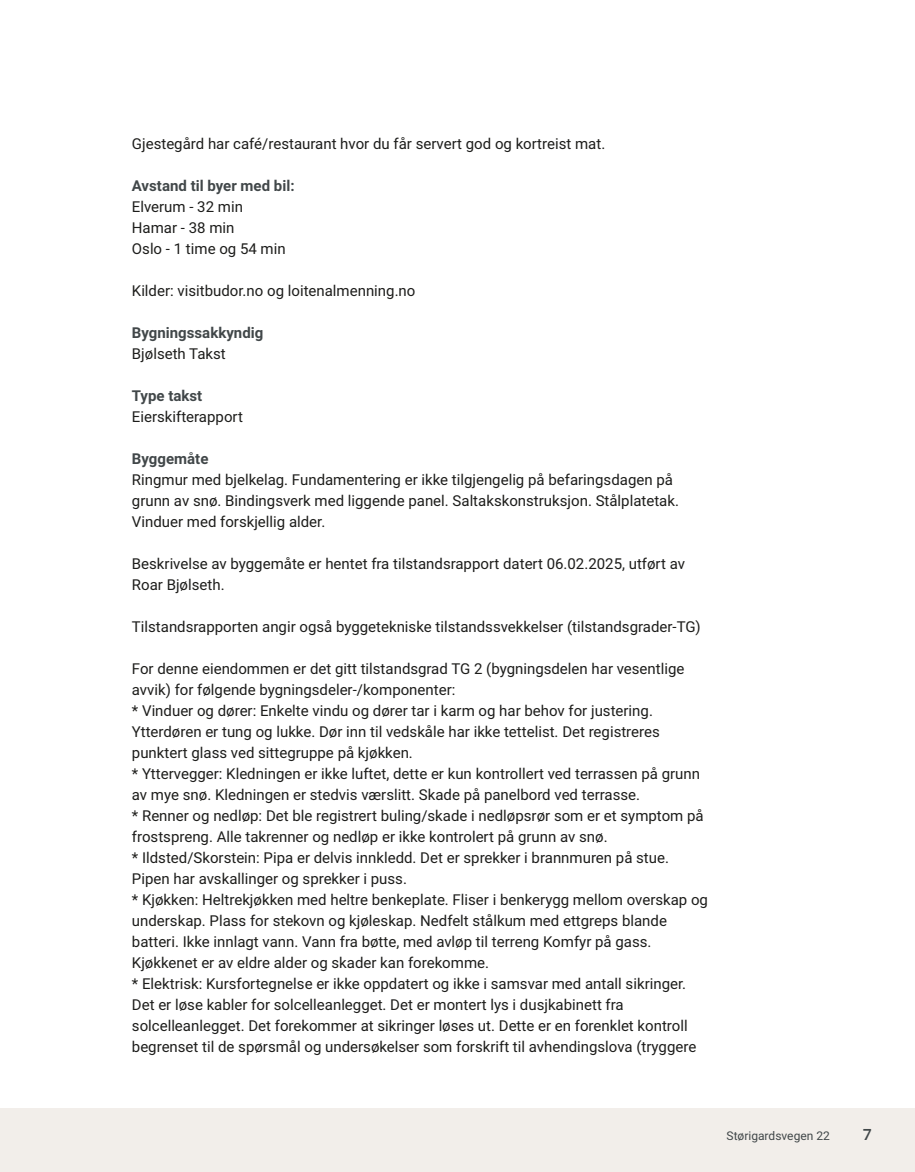
<style>
.page{position:relative;width:915px;height:1172px;background:#fff}
.page>*{position:absolute;margin:0;border:0;box-sizing:border-box;transform-origin:0 0}
.t1{font:700 18px "Arya";color:#414749}
.t2{font:15px/21px "Roboto Vitec";color:#1d1d1b}
.t3{font:700 15px "Roboto Vitec";color:#414749}
.t4{font:12px "Roboto Vitec";color:#414749}
</style>
<div class="page">
<div style="left:0;top:1108px;width:914px;height:64px;background:#f2eeea"></div>
<p class="t2" style="left:132px;top:132px;width:474px">Gjestegård har café/ restaurant hvor du får servert god og kortreist mat.</p>
<p class="t3" style="left:132px;top:175px;width:164px">Avstand til byer med bil:</p>
<p class="t2" style="left:132px;top:195px;width:155px">Elverum ‑ 32 min<br>Hamar ‑ 38 min<br>Oslo ‑ 1 time og 54 min</p>
<p class="t2" style="left:132px;top:279px;width:285px">Kilder: visitbudor.no og loitenalmenning.no</p>
<p class="t3" style="left:132px;top:322px;width:133px">Bygningssakkyndig</p>
<p class="t2" style="left:132px;top:342px;width:95px">Bjølseth Takst</p>
<p class="t3" style="left:132px;top:385px;width:72px">Type takst</p>
<p class="t2" style="left:132px;top:405px;width:112px">Eierskifterapport</p>
<p class="t3" style="left:132px;top:448px;width:78px">Byggemåte</p>
<p class="t2" style="left:132px;top:468px;width:548px">Ringmur med bjelkelag. Fundamentering er ikke tilgjengelig på befaringsdagen på grunn av snø. Bindingsverk med liggende panel. Saltakskonstruksjon. Stålplatetak.<br>Vinduer med forskjellig alder.</p>
<p class="t2" style="left:132px;top:552px;width:554px">Beskrivelse av byggemåte er hentet fra tilstandsrapport datert 06.02.2025, utført av<br>Roar Bjølseth.</p>
<p class="t2" style="left:132px;top:615px;width:570px">Tilstandsrapporten angir også byggetekniske tilstandssvekkelser (tilstandsgrader‑TG)</p>
<p class="t2" style="left:132px;top:657px;width:577px">For denne eiendommen er det gitt tilstandsgrad TG 2 (bygningsdelen har vesentlige avvik) for følgende bygningsdeler‑/ komponenter:<br>* Vinduer og dører: Enkelte vindu og dører tar i karm og har behov for justering.<br>Ytterdøren er tung og lukke. Dør inn til vedskåle har ikke tettelist. Det registreres punktert glass ved sittegruppe på kjøkken.<br>* Yttervegger: Kledningen er ikke luftet, dette er kun kontrollert ved terrassen på grunn av mye snø. Kledningen er stedvis værslitt. Skade på panelbord ved terrasse.<br>* Renner og nedløp: Det ble registrert buling/ skade i nedløpsrør som er et symptom på frostspreng. Alle takrenner og nedløp er ikke kontrolert på grunn av snø.<br>* Ildsted/ Skorstein: Pipa er delvis innkledd. Det er sprekker i brannmuren på stue.<br>Pipen har avskallinger og sprekker i puss.<br>* Kjøkken: Heltrekjøkken med heltre benkeplate. Fliser i benkerygg mellom overskap og underskap. Plass for stekovn og kjøleskap. Nedfelt stålkum med ettgreps blande batteri. Ikke innlagt vann. Vann fra bøtte, med avløp til terreng Komfyr på gass.<br>Kjøkkenet er av eldre alder og skader kan forekomme.<br>* Elektrisk: Kursfortegnelse er ikke oppdatert og ikke i samsvar med antall sikringer.<br>Det er løse kabler for solcelleanlegget. Det er montert lys i dusjkabinett fra solcelleanlegget. Det forekommer at sikringer løses ut. Dette er en forenklet kontroll begrenset til de spørsmål og undersøkelser som forskrift til avhendingslova (tryggere</p>
<p class="t4" style="left:726px;top:1127px;width:105px">Størigardsvegen 22</p>
<p class="t1" style="left:862px;top:1123px;width:11px">7</p>
</div>
